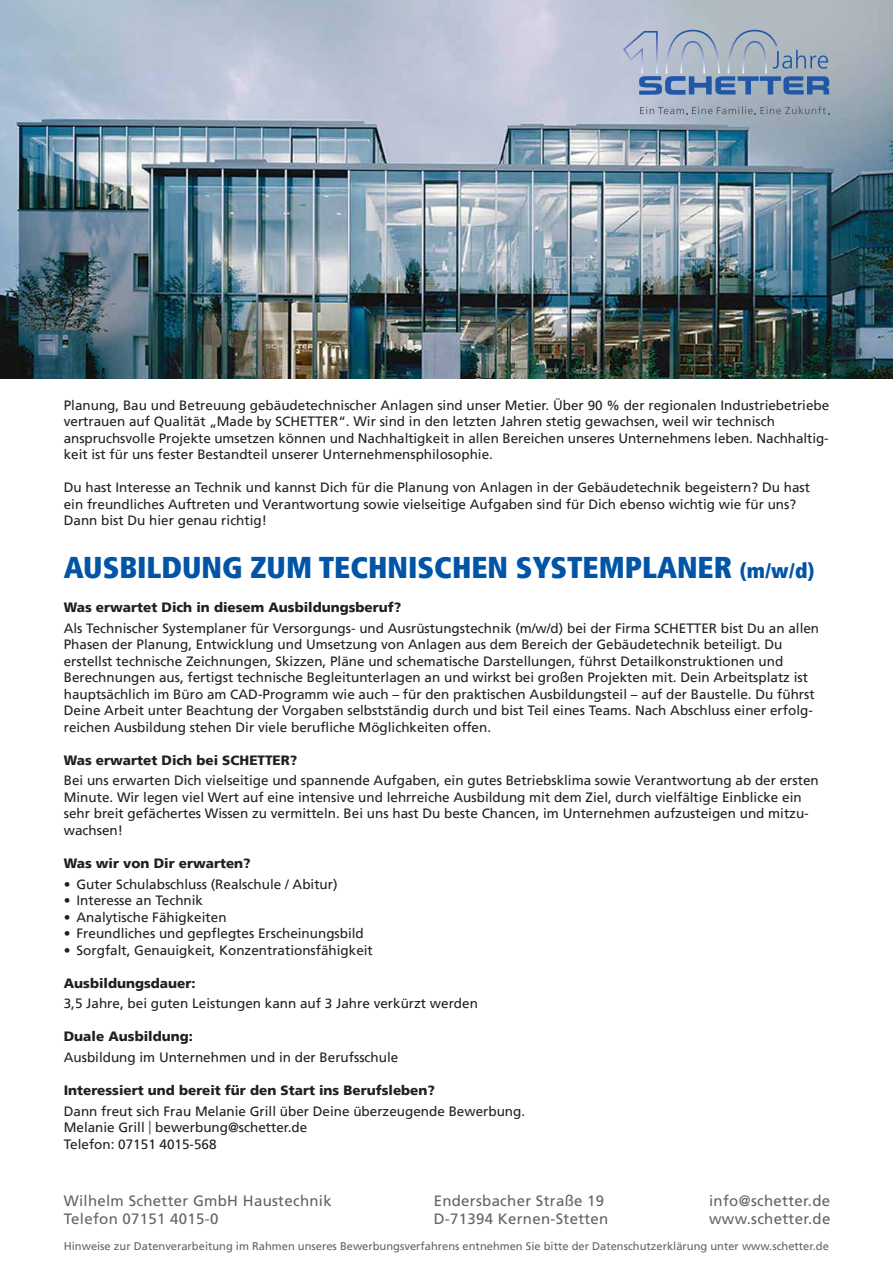
<style>
.page{position:relative;width:893px;height:1263px;background:#fff}
.page>*{position:absolute;margin:0;border:0;box-sizing:border-box;transform-origin:0 0}
.t1{font:900 condensed 30px "Frutiger";color:#0154a6}
.t2{font:15px/18px "Frutiger LT Pro";letter-spacing:.02em;color:#636366}
.t3{font:13.5px/16.5px "Frutiger";color:#231f20}
.t4{font:900 13.5px "Frutiger";color:#231f20}
.t5{font:11.1px "Frutiger";color:#636366}
.s1{font-size:21px}
.s2{color:#636366}
</style>
<div class="page">
<img style="left:0;top:0;width:893px;height:378px">
<svg style="left:623px;top:30px;width:206px;height:65px;background:#96a8c0"></svg>
<svg style="left:640px;top:106px;width:189px;height:8px;background:#959faa"></svg>
<p class="t3" style="left:64px;top:397px;width:767px">Planung, Bau und Betreuung gebäudetechnischer Anlagen sind unser Metier. Über 90 % der regionalen Industriebetriebe vertrauen auf Qualität „Made by SCHETTER“. Wir sind in den letzten Jahren stetig gewachsen, weil wir technisch anspruchsvolle Projekte umsetzen können und Nachhaltigkeit in allen Bereichen unseres Unternehmens leben. Nachhaltig&shy;keit ist für uns fester Bestandteil unserer Unternehmensphilosophie.</p>
<p class="t3" style="left:64px;top:479px;width:748px">Du hast Interesse an Technik und kannst Dich für die Planung von Anlagen in der Gebäudetechnik begeistern? Du hast ein freundliches Auftreten und Verantwortung sowie vielseitige Aufgaben sind für Dich ebenso wichtig wie für uns?<br>Dann bist Du hier genau richtig!</p>
<h1 class="t1" style="left:64px;top:550px;width:752px">AUSBILDUNG ZUM TECHNISCHEN SYSTEMPLANER <span class="s1">(m/w/d)</span></h1>
<p class="t4" style="left:64px;top:599px;width:339px">Was erwartet Dich in diesem Ausbildungsberuf?</p>
<p class="t3" style="left:64px;top:620px;width:757px">Als Technischer Systemplaner für Versorgungs- und Ausrüstungstechnik (m/w/d) bei der Firma SCHETTER bist Du an allen Phasen der Planung, Entwicklung und Umsetzung von Anlagen aus dem Bereich der Gebäudetechnik beteiligt. Du erstellst technische Zeichnungen, Skizzen, Pläne und schematische Darstellungen, führst Detailkonstruktionen und Berechnungen aus, fertigst technische Begleitunterlagen an und wirkst bei großen Projekten mit. Dein Arbeitsplatz ist hauptsächlich im Büro am CAD-Programm wie auch – für den praktischen Ausbildungsteil – auf der Baustelle. Du führst Deine Arbeit unter Beachtung der Vorgaben selbstständig durch und bist Teil eines Teams. Nach Abschluss einer erfolg&shy;reichen Ausbildung stehen Dir viele berufliche Möglichkeiten offen.</p>
<p class="t4" style="left:64px;top:752px;width:235px">Was erwartet Dich bei SCHETTER?</p>
<p class="t3" style="left:64px;top:772px;width:756px">Bei uns erwarten Dich vielseitige und spannende Aufgaben, ein gutes Betriebsklima sowie Verantwortung ab der ersten Minute. Wir legen viel Wert auf eine intensive und lehrreiche Ausbildung mit dem Ziel, durch vielfältige Einblicke ein sehr breit gefächertes Wissen zu vermitteln. Bei uns hast Du beste Chancen, im Unternehmen aufzusteigen und mitzu&shy;wachsen!</p>
<p class="t4" style="left:64px;top:855px;width:189px">Was wir von Dir erwarten?</p>
<p class="t3" style="left:64px;top:876px;width:275px">• Guter Schulabschluss (Realschule / Abitur)</p>
<p class="t3" style="left:64px;top:892px;width:141px">• Interesse an Technik</p>
<p class="t3" style="left:64px;top:909px;width:164px">• Analytische Fähigkeiten</p>
<p class="t3" style="left:64px;top:925px;width:302px">• Freundliches und gepflegtes Erscheinungsbild</p>
<p class="t3" style="left:64px;top:942px;width:311px">• Sorgfalt, Genauigkeit, Konzentrationsfähigkeit</p>
<p class="t4" style="left:64px;top:975px;width:133px">Ausbildungsdauer:</p>
<p class="t3" style="left:64px;top:995px;width:416px">3,5 Jahre, bei guten Leistungen kann auf 3 Jahre verkürzt werden</p>
<p class="t4" style="left:64px;top:1028px;width:131px">Duale Ausbildung:</p>
<p class="t3" style="left:64px;top:1049px;width:336px">Ausbildung im Unternehmen und in der Berufsschule</p>
<p class="t4" style="left:64px;top:1082px;width:373px">Interessiert und bereit für den Start ins Berufsleben?</p>
<p class="t3" style="left:64px;top:1103px;width:463px">Dann freut sich Frau Melanie Grill über Deine überzeugende Bewerbung.<br>Melanie Grill <span class="s2">|</span> bewerbung@schetter.de<br>Telefon: 07151 4015-568</p>
<p class="t2" style="left:64px;top:1192px;width:269px">Wilhelm Schetter GmbH Haustechnik<br>Telefon 07151 4015-0</p>
<p class="t2" style="left:434px;top:1192px;width:176px">Endersbacher Straße 19<br>D-71394 Kernen-Stetten</p>
<p class="t2" style="left:709px;top:1192px;width:123px">info@schetter.de www.schetter.de</p>
<p class="t5" style="left:64px;top:1240px;width:767px">Hinweise zur Datenverarbeitung im Rahmen unseres Bewerbungsverfahrens entnehmen Sie bitte der Datenschutzerklärung unter www.schetter.de</p>
</div>
